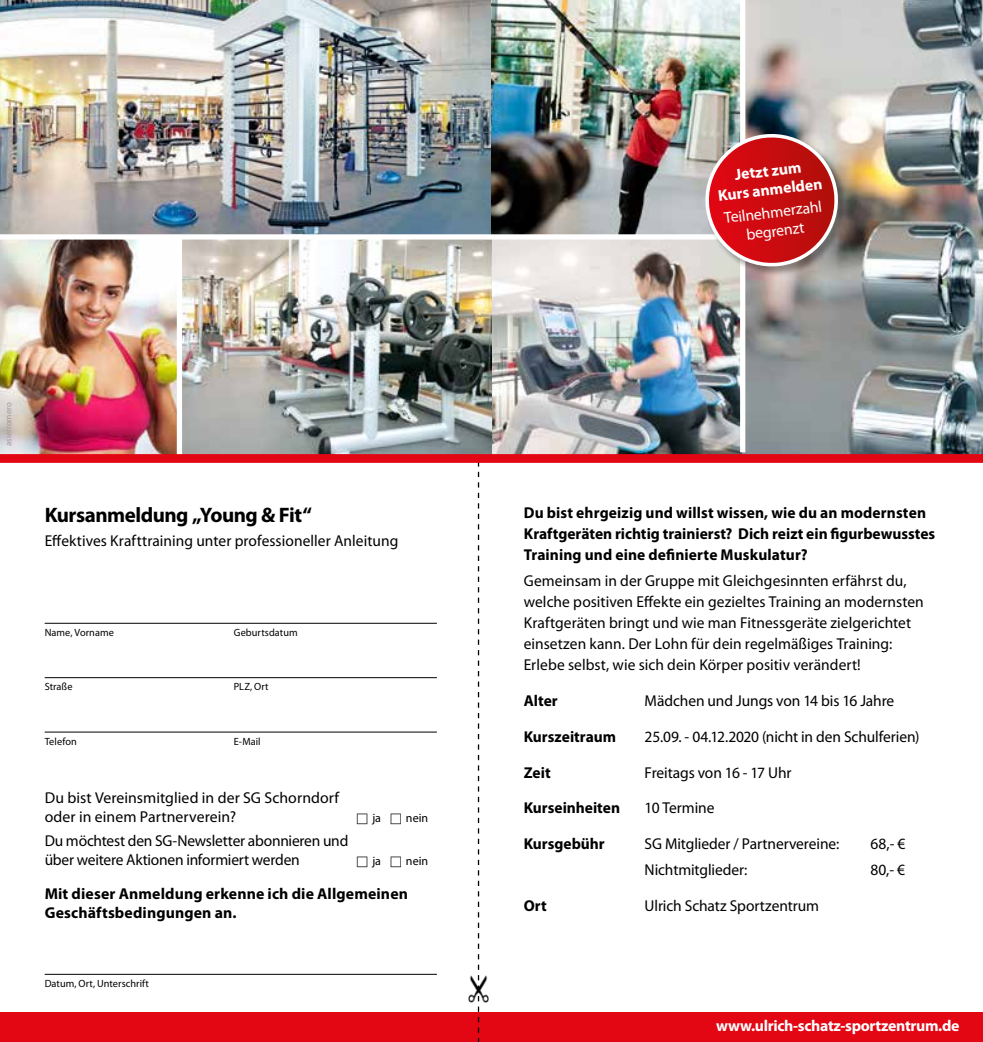
<style>
.page{position:relative;width:983px;height:1042px;background:#fff}
.page>*{position:absolute;margin:0;border:0;box-sizing:border-box;transform-origin:0 0}
.t1{font:700 21px "Myriad Pro";letter-spacing:-.025em;color:#000}
.t2{font:15.75px/21px "Myriad Pro";color:#000}
.t3{font:700 15.75px/21px "Myriad Pro";letter-spacing:.005em;color:#000}
.t4{font:700 15.75px/18.9px "Myriad Pro";letter-spacing:-.02em;color:#fff;text-align:center}
.t5{font:15.75px/18.9px "Myriad Pro";color:#fff;text-align:center}
.t6{font:12.25px "Myriad Pro";color:#000}
.t7{font:10.5px "Myriad Pro";letter-spacing:.01em;color:#000}
.t8{font:8.75px "Myriad Pro";color:#9d9d9c}
</style>
<div class="page">
<img style="left:0;top:239px;width:177px;height:215px">
<div style="left:0;top:1012px;width:982px;height:30px;background:#e30613"></div>
<hr style="left:45px;top:623px;width:392px;height:1px;background:#000">
<hr style="left:45px;top:677px;width:392px;height:1px;background:#000">
<hr style="left:45px;top:732px;width:392px;height:1px;background:#000">
<hr style="left:45px;top:974px;width:392px;height:1px;background:#000">
<img style="left:469px;top:975px;width:19px;height:27px">
<svg style="left:477px;top:463px;width:2px;height:579px"></svg>
<img style="left:0;top:0;width:739px;height:234px">
<img style="left:182px;top:239px;width:560px;height:215px">
<img style="left:742px;top:0;width:240px;height:454px">
<div style="left:739px;top:0;width:6px;height:452px;background:#fff"></div>
<div style="left:0;top:454px;width:982px;height:9px;background:#e30613"></div>
<div style="left:705px;top:134px;width:142px;height:142px;background:#000;opacity:.36"></div>
<svg style="left:705px;top:132px;width:132px;height:136px;background:#c74445"></svg>
<p class="t8" style="left:3px;top:446px;width:45px;rotate:-90deg">asierromero</p>
<h1 class="t1" style="left:45px;top:501px;width:268px">Kursanmeldung „Young &amp; Fit“</h1>
<p class="t2" style="left:45px;top:530px;width:355px">Effektives Krafttraining unter professioneller Anleitung</p>
<p class="t7" style="left:45px;top:626px;width:71px">Name, Vorname</p>
<p class="t7" style="left:234px;top:626px;width:65px">Geburtsdatum</p>
<p class="t7" style="left:45px;top:680px;width:29px">Straße</p>
<p class="t7" style="left:234px;top:680px;width:36px">PLZ, Ort</p>
<p class="t7" style="left:45px;top:735px;width:34px">Telefon</p>
<p class="t7" style="left:234px;top:735px;width:28px">E-Mail</p>
<p class="t2" style="left:45px;top:788px;width:296px;line-height:18.9px">Du bist Vereinsmitglied in der SG Schorndorf oder in einem Partnerverein?</p>
<p class="t6" style="left:372px;top:810px;width:10px">ja</p>
<p class="t6" style="left:406px;top:810px;width:24px">nein</p>
<p class="t2" style="left:45px;top:831px;width:305px;line-height:18.9px">Du möchtest den SG-Newsletter abonnieren und über weitere Aktionen informiert werden</p>
<p class="t6" style="left:372px;top:853px;width:10px">ja</p>
<p class="t6" style="left:406px;top:853px;width:24px">nein</p>
<p class="t3" style="left:45px;top:883px;width:365px;line-height:18.9px">Mit dieser Anmeldung erkenne ich die Allgemeinen<br>Geschäftsbedingungen an.</p>
<p class="t7" style="left:45px;top:977px;width:106px">Datum, Ort, Unterschrift</p>
<p class="t4" style="left:714px;top:167px;width:106px;rotate:-7deg">Jetzt zum<br>Kurs anmelden</p>
<p class="t5" style="left:722px;top:208px;width:100px;rotate:-7deg">Teilnehmerzahl begrenzt</p>
<p class="t3" style="left:523px;top:501px;width:413px">Du bist ehrgeizig und willst wissen, wie du an modernsten<br>Kraftgeräten richtig trainierst? Dich reizt ein figurbewusstes<br>Training und eine definierte Muskulatur?</p>
<p class="t2" style="left:523px;top:570px;width:401px">Gemeinsam in der Gruppe mit Gleichgesinnten erfährst du, welche positiven Effekte ein gezieltes Training an modernsten Kraftgeräten bringt und wie man Fitnessgeräte zielgerichtet einsetzen kann. Der Lohn für dein regelmäßiges Training:<br>Erlebe selbst, wie sich dein Körper positiv verändert!</p>
<p class="t3" style="left:523px;top:689px;width:35px">Alter</p>
<p class="t2" style="left:644px;top:690px;width:251px">Mädchen und Jungs von 14 bis 16 Jahre</p>
<p class="t3" style="left:523px;top:725px;width:94px">Kurszeitraum</p>
<p class="t2" style="left:644px;top:725px;width:276px">25.09. - 04.12.2020 (nicht in den Schulferien)</p>
<p class="t3" style="left:523px;top:761px;width:28px">Zeit</p>
<p class="t2" style="left:644px;top:761px;width:148px">Freitags von 16 - 17 Uhr</p>
<p class="t3" style="left:523px;top:797px;width:98px">Kurseinheiten</p>
<p class="t2" style="left:644px;top:797px;width:71px">10 Termine</p>
<p class="t3" style="left:523px;top:833px;width:82px">Kursgebühr</p>
<p class="t2" style="left:644px;top:833px;width:196px">SG Mitglieder / Partnervereine:</p>
<p class="t2" style="left:870px;top:833px;width:36px">68,- €</p>
<p class="t2" style="left:644px;top:859px;width:104px">Nichtmitglieder:</p>
<p class="t2" style="left:870px;top:859px;width:36px">80,- €</p>
<p class="t3" style="left:523px;top:895px;width:24px">Ort</p>
<p class="t2" style="left:644px;top:895px;width:176px">Ulrich Schatz Sportzentrum</p>
<p class="t4" style="left:716px;top:1016px;width:245px">www.ulrich-schatz-sportzentrum.de</p>
</div>
